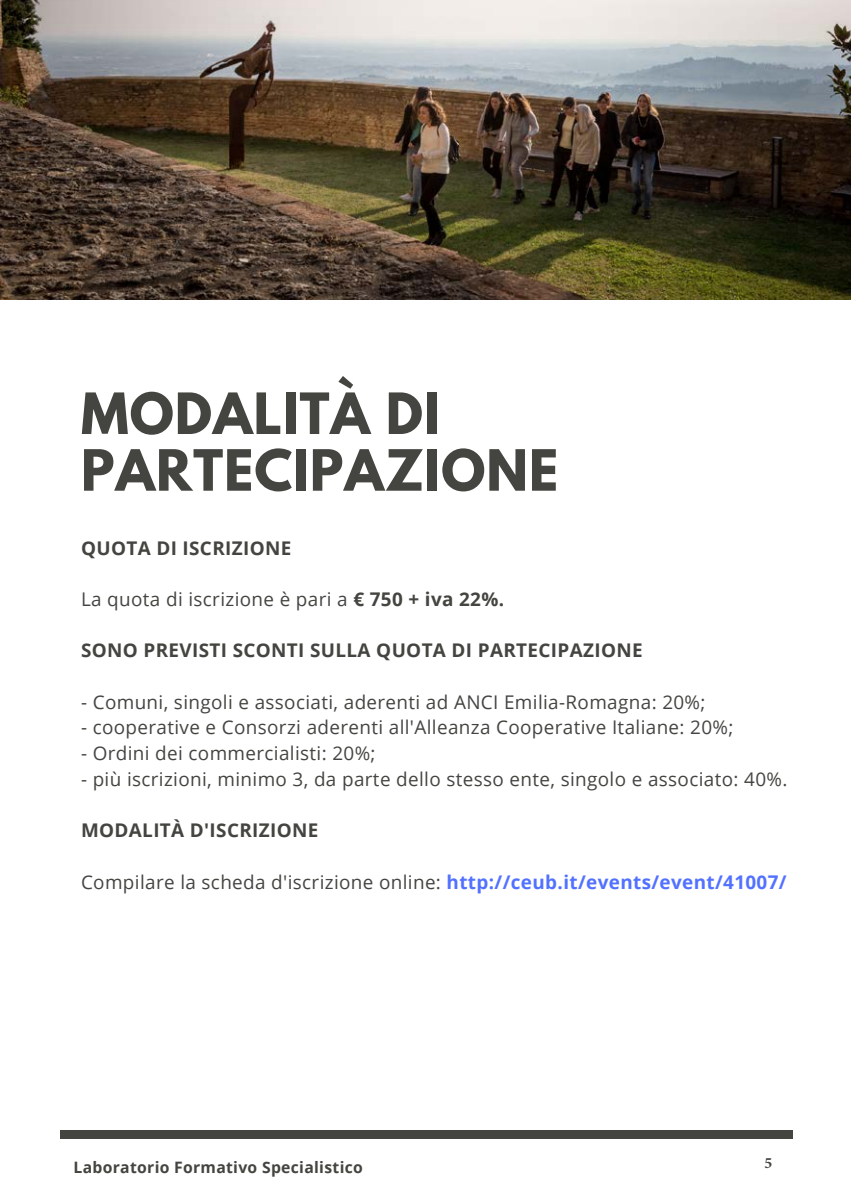
<style>
.page{position:relative;width:851px;height:1191px;background:#fff}
.page>*{position:absolute;margin:0;border:0;box-sizing:border-box;transform-origin:0 0}
.t1{font:700 50.4px/56.6px "League Spartan";letter-spacing:.02em;color:#444440}
.t2{font:18.8px "Open Sans";letter-spacing:.02em;color:#444440}
.t3{font:700 18.8px "Open Sans";letter-spacing:.02em;color:#444440}
.t4{font:700 15.8px "Open Sans";letter-spacing:.02em;color:#444440}
.t5{font:700 15.8px "Minion Pro";color:#444440}
.s1{font-weight:700}
.s2{font-weight:700;color:#5271ff}
</style>
<div class="page">
<img style="left:1px;top:0;width:849px;height:300px">
<div style="left:60px;top:1130px;width:732px;height:9px;background:#444440"></div>
<p class="t1" style="left:81px;top:384px;width:478px">MODALITÀ DI<br>PARTECIPAZIONE</p>
<p class="t3" style="left:81px;top:534px;width:212px">QUOTA DI ISCRIZIONE</p>
<p class="t2" style="left:81px;top:586px;width:424px">La quota di iscrizione è pari a <span class="s1">€ 750 + iva 22%.</span></p>
<p class="t3" style="left:81px;top:637px;width:563px">SONO PREVISTI SCONTI SULLA QUOTA DI PARTECIPAZIONE</p>
<p class="t2" style="left:81px;top:689px;width:626px">- Comuni, singoli e associati, aderenti ad ANCI Emilia-Romagna: 20%;</p>
<p class="t2" style="left:81px;top:714px;width:653px">- cooperative e Consorzi aderenti all'Alleanza Cooperative Italiane: 20%;</p>
<p class="t2" style="left:81px;top:740px;width:296px">- Ordini dei commercialisti: 20%;</p>
<p class="t2" style="left:81px;top:766px;width:707px">- più iscrizioni, minimo 3, da parte dello stesso ente, singolo e associato: 40%.</p>
<p class="t3" style="left:81px;top:817px;width:239px">MODALITÀ D'ISCRIZIONE</p>
<p class="t2" style="left:81px;top:868px;width:707px">Compilare la scheda d'iscrizione online: <span class="s2">http://ceub.it/events/event/41007/</span></p>
<p class="t4" style="left:73px;top:1156px;width:291px">Laboratorio Formativo Specialistico</p>
<p class="t5" style="left:764px;top:1151px;width:9px">5</p>
</div>
